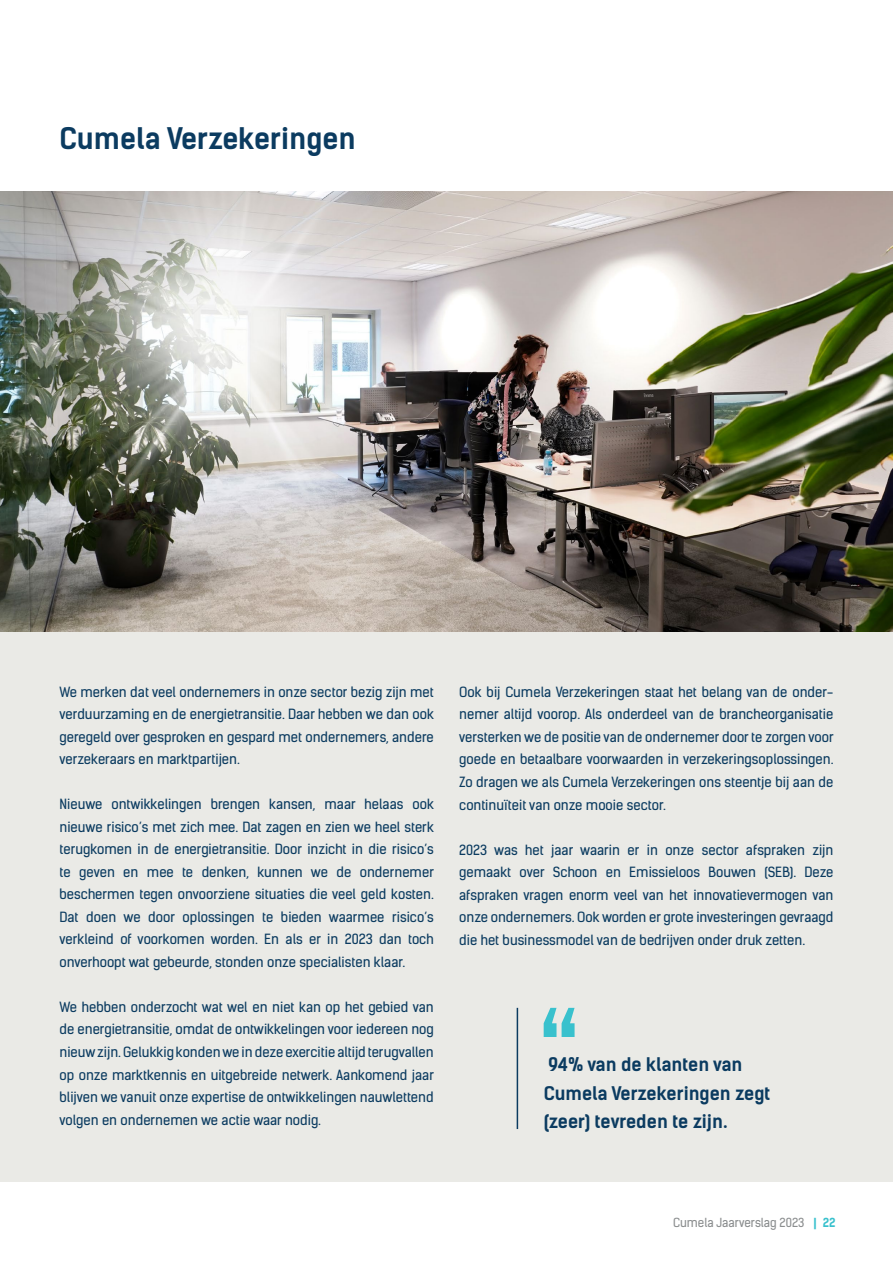
<style>
.page{position:relative;width:893px;height:1263px;background:#fff}
.page>*{position:absolute;margin:0;border:0;box-sizing:border-box;transform-origin:0 0}
.t1{font:700 28.5px "Kelson Sans";color:#0b3b60}
.t2{font:700 18px/28.5px "Kelson Sans";color:#0b3b60}
.t3{font:13.5px/22.5px "Kelson Sans";color:#0b3b60;text-align:justify}
.t4{font:12px "Kelson Sans";color:#8b8e8f}
.s1{font-weight:700;color:#39c1cd}
</style>
<div class="page">
<div style="left:0;top:191px;width:893px;height:991px;background:#eaeae6"></div>
<img style="left:0;top:191px;width:893px;height:440px">
<hr style="left:517px;top:1008px;width:1px;height:121px;background:#0b3b60">
<svg style="left:544px;top:1008px;width:31px;height:29px"></svg>
<h1 class="t1" style="left:60px;top:120px;width:298px">Cumela Verzekeringen</h1>
<p class="t3" style="left:60px;top:680px;width:376px">We merken dat veel ondernemers in onze sector bezig zijn met verduurzaming en de energietransitie. Daar hebben we dan ook geregeld over gesproken en gespard met ondernemers, andere verzekeraars en marktpartijen.</p>
<p class="t3" style="left:60px;top:793px;width:376px">Nieuwe ontwikkelingen brengen kansen, maar helaas ook nieuwe risico’s met zich mee. Dat zagen en zien we heel sterk terugkomen in de energietransitie. Door inzicht in die risico’s te geven en mee te denken, kunnen we de ondernemer beschermen tegen onvoorziene situaties die veel geld kosten.<br>Dat doen we door oplossingen te bieden waarmee risico’s verkleind of voorkomen worden. En als er in 2023 dan toch onverhoopt wat gebeurde, stonden onze specialisten klaar.</p>
<p class="t3" style="left:60px;top:995px;width:376px">We hebben onderzocht wat wel en niet kan op het gebied van de energietransitie, omdat de ontwikkelingen voor iedereen nog nieuw zijn. Gelukkig konden we in deze exercitie altijd terugvallen op onze marktkennis en uitgebreide netwerk. Aankomend jaar blijven we vanuit onze expertise de ontwikkelingen nauwlettend volgen en ondernemen we actie waar nodig.</p>
<p class="t3" style="left:459px;top:681px;width:376px">Ook bij Cumela Verzekeringen staat het belang van de onder&shy;nemer altijd voorop. Als onderdeel van de brancheorganisatie versterken we de positie van de ondernemer door te zorgen voor goede en betaalbare voorwaarden in verzekeringsoplossingen.<br>Zo dragen we als Cumela Verzekeringen ons steentje bij aan de continuïteit van onze mooie sector.</p>
<p class="t3" style="left:459px;top:838px;width:376px">2023 was het jaar waarin er in onze sector afspraken zijn gemaakt over Schoon en Emissieloos Bouwen (SEB). Deze afspraken vragen enorm veel van het innovatievermogen van onze ondernemers. Ook worden er grote investeringen gevraagd die het businessmodel van de bedrijven onder druk zetten.</p>
<h2 class="t2" style="left:544px;top:1050px;width:228px">94% van de klanten van<br>Cumela Verzekeringen zegt (zeer) tevreden te zijn.</h2>
<p class="t4" style="left:673px;top:1215px;width:164px">Cumela Jaarverslag 2023 <span class="s1">| 22</span></p>
</div>
